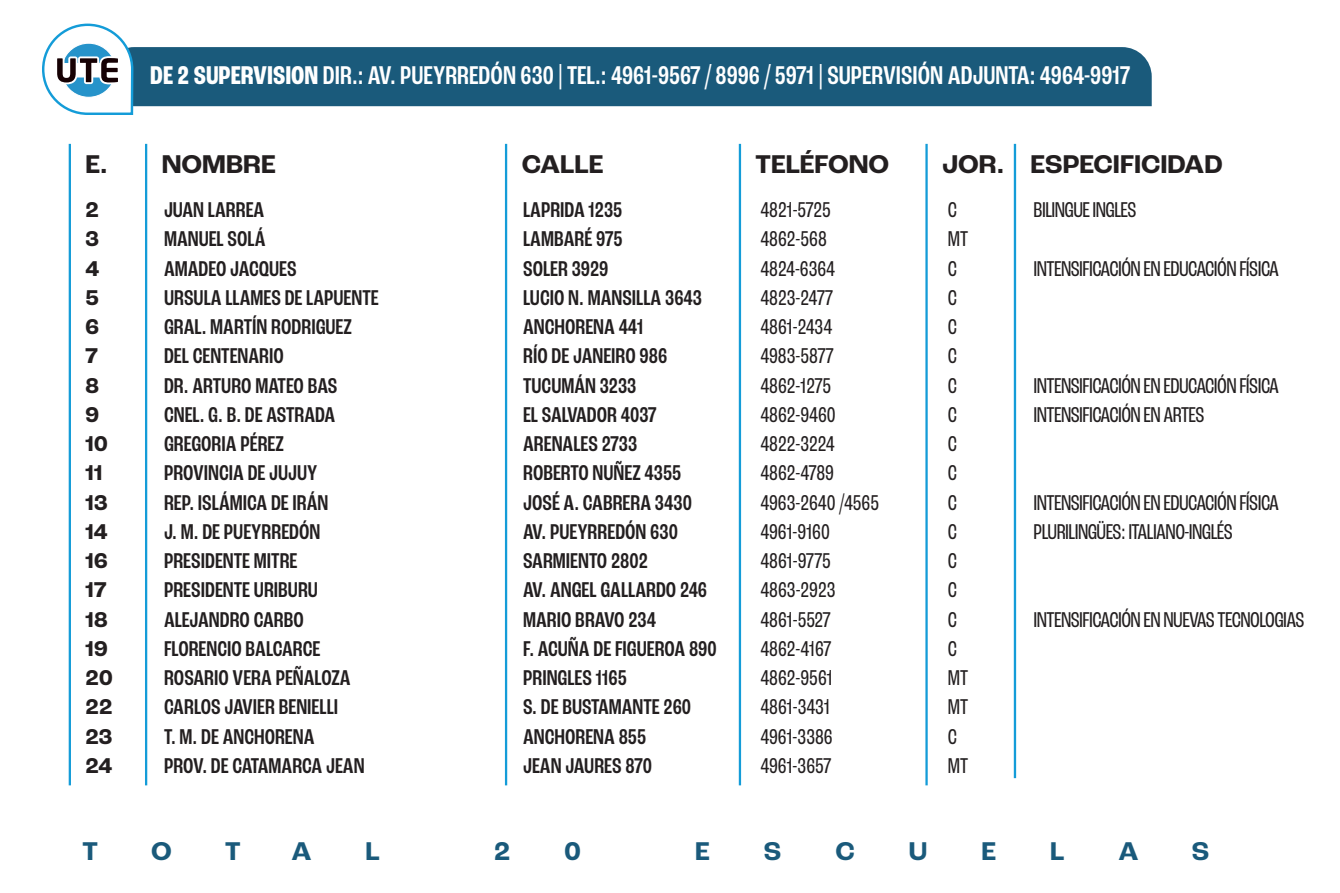
<style>
.page{position:relative;width:1340px;height:893px;background:#fff}
.page>*{position:absolute;margin:0;border:0;box-sizing:border-box;transform-origin:0 0}
.t1{font:500 condensed 27px "Roc Grotesk";color:#fff}
.t2{font:700 27px "Roc Grotesk";color:#231f20}
.t3{font:700 27px "Roc Grotesk";color:#1a5a7b}
.t4{font:500 condensed 22.5px/29.2px "Roc Grotesk";color:#231f20}
.t5{font:condensed 22.5px/29.2px "Roc Grotesk";letter-spacing:-.025em;color:#231f20}
.t6{font:condensed 22.5px/29.2px "Roc Grotesk";color:#231f20}
.t7{font:700 22.5px/29.2px "Roc Grotesk";color:#231f20}
.s1{font-weight:700}
</style>
<div class="page">
<div style="left:135px;top:47px;width:1016px;height:59px;background:#1a5a7b"></div>
<hr style="left:69px;top:144px;width:2px;height:641px;background:#149cd8">
<hr style="left:145px;top:144px;width:2px;height:641px;background:#149cd8">
<hr style="left:505px;top:144px;width:2px;height:641px;background:#149cd8">
<hr style="left:738px;top:144px;width:3px;height:641px;background:#149cd8">
<hr style="left:925px;top:144px;width:2px;height:641px;background:#149cd8">
<svg style="left:42px;top:23px;width:93px;height:92px"></svg>
<hr style="left:1013px;top:144px;width:3px;height:634px;background:#149cd8">
<p class="t1" style="left:150px;top:59px;width:981px"><span class="s1">DE 2 SUPERVISION</span> DIR.: AV. PUEYRREDÓN 630 | TEL.: 4961-9567 / 8996 / 5971 | SUPERVISIÓN ADJUNTA: 4964-9917</p>
<p class="t2" style="left:162px;top:147px;width:115px">NOMBRE</p>
<p class="t2" style="left:521px;top:147px;width:83px">CALLE</p>
<p class="t2" style="left:755px;top:147px;width:135px">TELÉFONO</p>
<p class="t2" style="left:942px;top:147px;width:63px">JOR.</p>
<p class="t2" style="left:1030px;top:147px;width:194px">ESPECIFICIDAD</p>
<p class="t2" style="left:85px;top:147px;width:24px">E.</p>
<p class="t7" style="left:85px;top:195px;width:29px">2<br>3<br>4<br>5<br>6<br>7<br>8<br>9<br>10<br>11<br>13<br>14<br>16<br>17<br>18<br>19<br>20<br>22<br>23<br>24</p>
<p class="t4" style="left:164px;top:195px;width:216px">JUAN LARREA<br>MANUEL SOLÁ<br>AMADEO JACQUES<br>URSULA LLAMES DE LAPUENTE<br>GRAL. MARTÍN RODRIGUEZ<br>DEL CENTENARIO<br>DR. ARTURO MATEO BAS<br>CNEL. G. B. DE ASTRADA<br>GREGORIA PÉREZ<br>PROVINCIA DE JUJUY<br>REP. ISLÁMICA DE IRÁN<br>J. M. DE PUEYRREDÓN<br>PRESIDENTE MITRE<br>PRESIDENTE URIBURU<br>ALEJANDRO CARBO<br>FLORENCIO BALCARCE<br>ROSARIO VERA PEÑALOZA<br>CARLOS JAVIER BENIELLI<br>T. M. DE ANCHORENA<br>PROV. DE CATAMARCA JEAN</p>
<p class="t4" style="left:523px;top:195px;width:195px">LAPRIDA 1235<br>LAMBARÉ 975<br>SOLER 3929<br>LUCIO N. MANSILLA 3643<br>ANCHORENA 441<br>RÍO DE JANEIRO 986<br>TUCUMÁN 3233<br>EL SALVADOR 4037<br>ARENALES 2733<br>ROBERTO NUÑEZ 4355<br>JOSÉ A. CABRERA 3430<br>AV. PUEYRREDÓN 630<br>SARMIENTO 2802<br>AV. ANGEL GALLARDO 246<br>MARIO BRAVO 234<br>F. ACUÑA DE FIGUEROA 890<br>PRINGLES 1165<br>S. DE BUSTAMANTE 260<br>ANCHORENA 855<br>JEAN JAURES 870</p>
<p class="t6" style="left:760px;top:195px;width:120px">4821-5725<br>4862-568<br>4824-6364<br>4823-2477<br>4861-2434<br>4983-5877<br>4862-1275<br>4862-9460<br>4822-3224<br>4862-4789<br>4963-2640 /4565<br>4961-9160<br>4861-9775<br>4863-2923<br>4861-5527<br>4862-4167<br>4862-9561<br>4861-3431<br>4961-3386<br>4961-3657</p>
<p class="t5" style="left:947px;top:195px;width:22px">C<br>MT<br>C<br>C<br>C<br>C<br>C<br>C<br>C<br>C<br>C<br>C<br>C<br>C<br>C<br>C<br>MT<br>MT<br>C<br>MT</p>
<p class="t5" style="left:1033px;top:195px;width:104px">BILINGUE INGLES</p>
<p class="t5" style="left:1033px;top:254px;width:247px">INTENSIFICACIÓN EN EDUCACIÓN FÍSICA</p>
<p class="t5" style="left:1033px;top:371px;width:247px">INTENSIFICACIÓN EN EDUCACIÓN FÍSICA<br>INTENSIFICACIÓN EN ARTES</p>
<p class="t5" style="left:1033px;top:488px;width:247px">INTENSIFICACIÓN EN EDUCACIÓN FÍSICA<br>PLURILINGÜES: ITALIANO-INGLÉS</p>
<p class="t5" style="left:1033px;top:605px;width:272px">INTENSIFICACIÓN EN NUEVAS TECNOLOGIAS</p>
<p class="t3" style="left:83px;top:834px;width:17px">T</p>
<p class="t3" style="left:151px;top:834px;width:22px">O</p>
<p class="t3" style="left:225px;top:834px;width:17px">T</p>
<p class="t3" style="left:291px;top:834px;width:22px">A</p>
<p class="t3" style="left:365px;top:834px;width:16px">L</p>
<p class="t3" style="left:494px;top:834px;width:18px">2</p>
<p class="t3" style="left:564px;top:834px;width:18px">0</p>
<p class="t3" style="left:695px;top:834px;width:16px">E</p>
<p class="t3" style="left:764px;top:834px;width:19px">S</p>
<p class="t3" style="left:835px;top:834px;width:21px">C</p>
<p class="t3" style="left:908px;top:834px;width:20px">U</p>
<p class="t3" style="left:981px;top:834px;width:16px">E</p>
<p class="t3" style="left:1050px;top:834px;width:16px">L</p>
<p class="t3" style="left:1118px;top:834px;width:22px">A</p>
<p class="t3" style="left:1191px;top:834px;width:19px">S</p>
</div>
